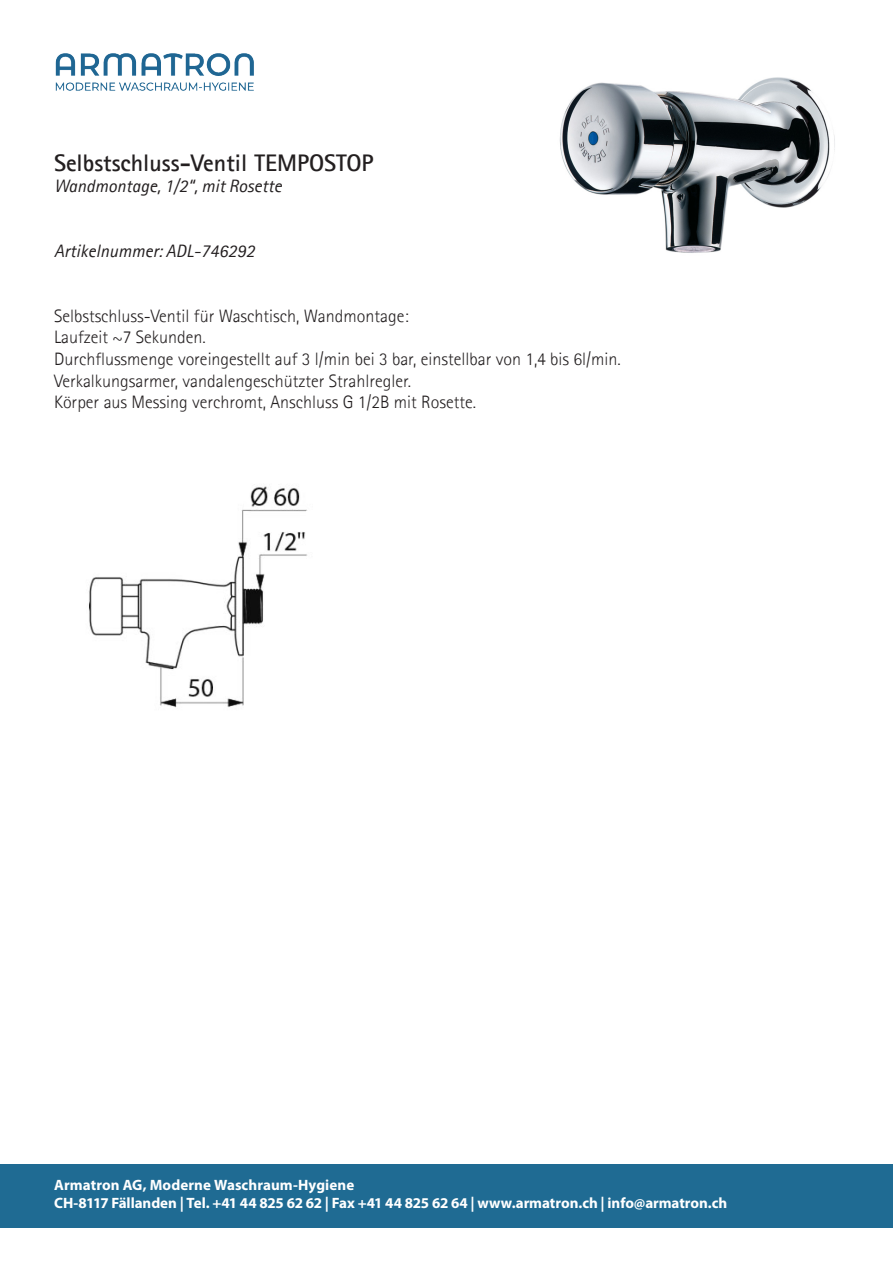
<style>
.page{position:relative;width:893px;height:1263px;background:#fff}
.page>*{position:absolute;margin:0;border:0;box-sizing:border-box;transform-origin:0 0}
.t1{font:700 24px "Agfa Rotis Sans Serif";color:#231f20}
.t2{font:300 18px "Agfa Rotis Sans Serif";color:#231f20}
.t3{font:italic 18px "Agfa Rotis Sans Serif";color:#231f20}
.t4{font:700 15px/18px "Myriad Pro";letter-spacing:-.005em;color:#fff}
</style>
<div class="page">
<div style="left:0;top:1164px;width:893px;height:64px;background:#1f6b93"></div>
<img style="left:55px;top:53px;width:199px;height:38px">
<img style="left:559px;top:77px;width:276px;height:176px">
<img style="left:89px;top:486px;width:218px;height:222px">
<p class="t1" style="left:54px;top:147px;width:321px">Selbstschluss-Ventil TEMPOSTOP</p>
<p class="t3" style="left:54px;top:176px;width:229px">Wandmontage, 1/2“, mit Rosette</p>
<p class="t3" style="left:54px;top:240px;width:202px">Artikelnummer: ADL-746292</p>
<p class="t2" style="left:54px;top:305px;width:356px">Selbstschluss-Ventil für Waschtisch, Wandmontage:</p>
<p class="t2" style="left:54px;top:327px;width:153px">Laufzeit ~7 Sekunden.</p>
<p class="t2" style="left:54px;top:349px;width:568px">Durchflussmenge voreingestellt auf 3 l/min bei 3 bar, einstellbar von 1,4 bis 6l/min.</p>
<p class="t2" style="left:54px;top:370px;width:359px">Verkalkungsarmer, vandalengeschützter Strahlregler.</p>
<p class="t2" style="left:54px;top:392px;width:424px">Körper aus Messing verchromt, Anschluss G 1/2B mit Rosette.</p>
<p class="t4" style="left:54px;top:1175px;width:675px">Armatron AG, Moderne Waschraum-Hygiene<br>CH-8117 Fällanden | Tel. +41 44 825 62 62 | Fax +41 44 825 62 64 | www.armatron.ch | info@armatron.ch</p>
</div>
